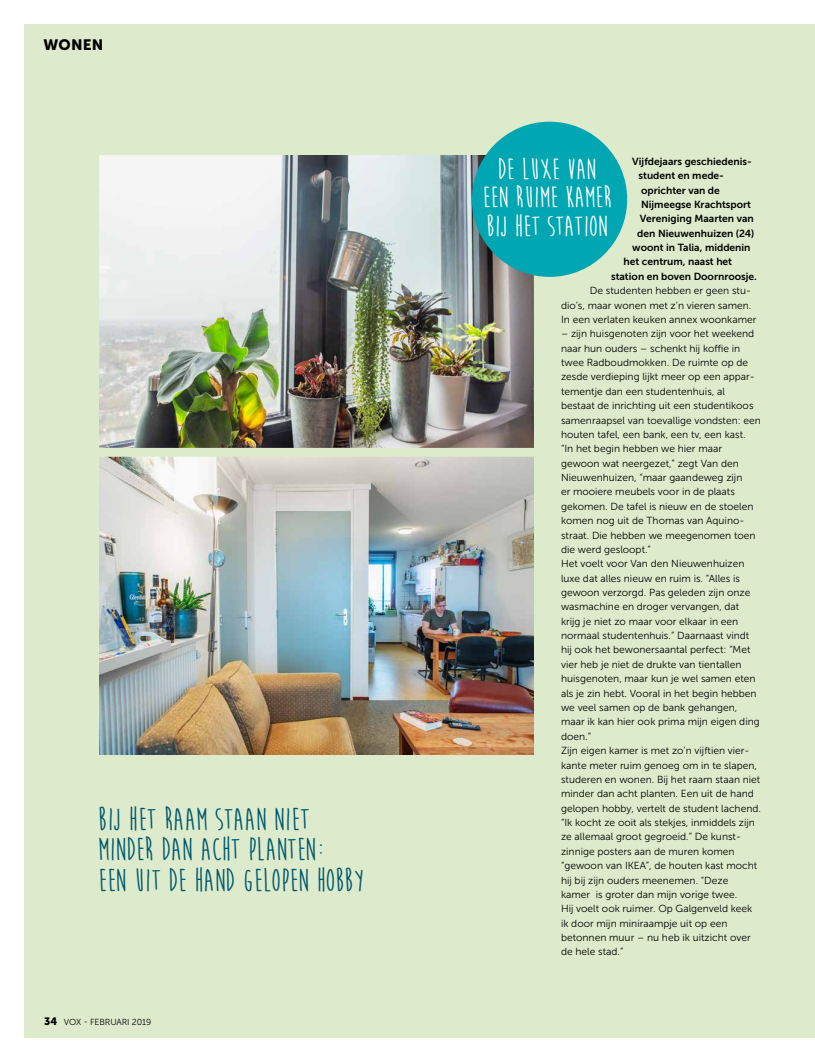
<style>
.page{position:relative;width:815px;height:1063px;background:#fff}
.page>*{position:absolute;margin:0;border:0;box-sizing:border-box;transform-origin:0 0}
.t1{font:700 32.5px/30.4px "Moon Flower";letter-spacing:-.01em;color:#00586d}
.t2{font:700 30px/28.1px "Moon Flower";letter-spacing:-.01em;color:#fff;text-align:center}
.t3{font:15px "Museo Sans 900";letter-spacing:.01em;color:#000}
.t4{font:10.25px/14.4px "Museo Sans 300";color:#000}
.t5{font:10.25px "Museo Sans 700";color:#000}
.t6{font:8.75px "Museo Sans 300";letter-spacing:-.01em;color:#000}
.s1{font-family:"Museo Sans 900";font-size:10.62px}
</style>
<div class="page">
<div style="left:25px;top:25px;width:790px;height:1013px;background:#ddebcc"></div>
<img style="left:99px;top:457px;width:434px;height:297px">
<img style="left:99px;top:156px;width:434px;height:292px">
<div style="left:472px;top:122px;width:155px;height:155px;background:#00a6b1;border-radius:50%"></div>
<h3 class="t3" style="left:44px;top:36px;width:61px">WONEN</h3>
<h1 class="t1" style="left:98px;top:804px;width:267px">BIJ HET RAAM STAAN NIET<br>MINDER DAN ACHT PLANTEN:<br>EEN UIT DE HAND GELOPEN HOBBY</h1>
<p class="t6" style="left:44px;top:1017px;width:108px"><span class="s1">34</span> VOX - FEBRUARI 2019</p>
<p class="t5" style="left:632px;top:156px;width:121px">Vijfdejaars geschiedenis-</p>
<p class="t5" style="left:639px;top:170px;width:87px">student en mede-</p>
<p class="t5" style="left:641px;top:184px;width:80px">oprichter van de</p>
<p class="t5" style="left:641px;top:199px;width:112px">Nijmeegse Krachtsport</p>
<p class="t5" style="left:640px;top:213px;width:115px">Vereniging Maarten van</p>
<p class="t5" style="left:637px;top:227px;width:119px">den Nieuwenhuizen (24)</p>
<p class="t5" style="left:632px;top:242px;width:120px">woont in Talia, middenin</p>
<p class="t5" style="left:624px;top:256px;width:110px">het centrum, naast het</p>
<p class="t5" style="left:611px;top:271px;width:147px">station en boven Doornroosje.</p>
<p class="t4" style="left:561px;top:284px;width:197px;text-indent:29px">De studenten hebben er geen stu&shy;dio’s, maar wonen met z’n vieren samen.<br>In een verlaten keuken annex woonkamer</p>
<p class="t4" style="left:561px;top:327px;width:201px">– zijn huisgenoten zijn voor het weekend naar hun ouders – schenkt hij koffie in twee Radboudmokken. De ruimte op de zesde verdieping lijkt meer op een appar&shy;tementje dan een studentenhuis, al bestaat de inrichting uit een studentikoos samenraapsel van toevallige vondsten: een houten tafel, een bank, een tv, een kast.<br>“In het begin hebben we hier maar gewoon wat neergezet,” zegt Van den Nieuwenhuizen, “maar gaandeweg zijn<br>er mooiere meubels voor in de plaats gekomen. De tafel is nieuw en de stoelen komen nog uit de Thomas van Aquino&shy;straat. Die hebben we meegenomen toen die werd gesloopt.”<br>Het voelt voor Van den Nieuwenhuizen luxe dat alles nieuw en ruim is. “Alles is gewoon verzorgd. Pas geleden zijn onze wasmachine en droger vervangen, dat krijg je niet zo maar voor elkaar in een normaal studentenhuis.” Daarnaast vindt hij ook het bewonersaantal perfect: “Met vier heb je niet de drukte van tientallen huisgenoten, maar kun je wel samen eten als je zin hebt. Vooral in het begin hebben we veel samen op de bank gehangen, maar ik kan hier ook prima mijn eigen ding doen.”<br>Zijn eigen kamer is met zo’n vijftien vier&shy;kante meter ruim genoeg om in te slapen, studeren en wonen. Bij het raam staan niet minder dan acht planten. Een uit de hand gelopen hobby, vertelt de student lachend. “Ik kocht ze ooit als stekjes, inmiddels zijn ze allemaal groot gegroeid.” De kunst&shy;zinnige posters aan de muren komen “gewoon van IKEA”, de houten kast mocht hij bij zijn ouders meenemen. “Deze<br>kamer is groter dan mijn vorige twee.<br>Hij voelt ook ruimer. Op Galgenveld keek ik door mijn miniraampje uit op een betonnen muur – nu heb ik uitzicht over de hele stad.”</p>
<h2 class="t2" style="left:482px;top:156px;width:131px">DE LUXE VAN<br>EEN RUIME KAMER<br>BIJ HET STATION</h2>
</div>
